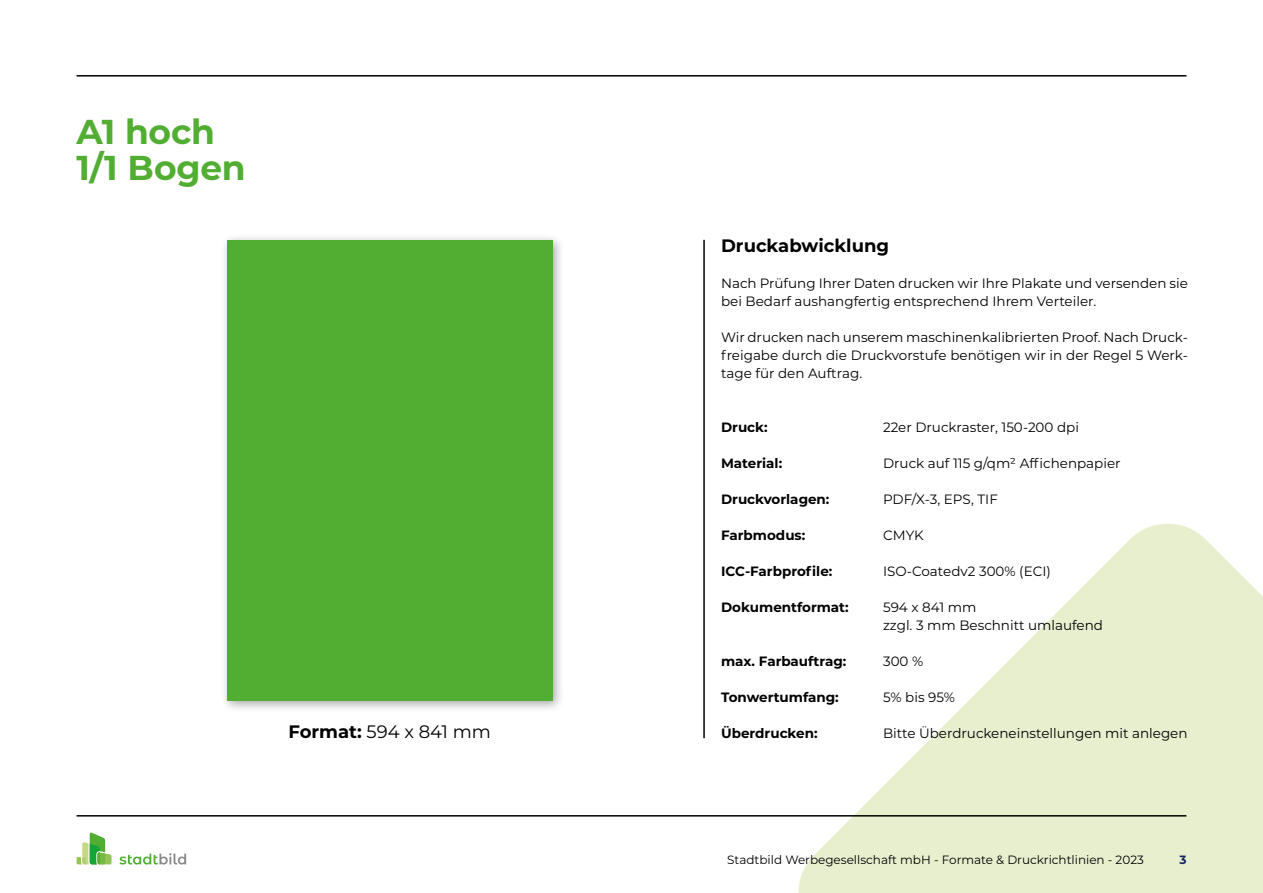
<style>
.page{position:relative;width:1263px;height:893px;background:#fff}
.page>*{position:absolute;margin:0;border:0;box-sizing:border-box;transform-origin:0 0}
.t1{font:700 34.5px/36px "Montserrat";letter-spacing:-.01em;color:#52ae32}
.t2{font:18px "Montserrat";color:#000}
.t3{font:700 18px "Montserrat";color:#000}
.t4{font:13.5px/18px "Montserrat";color:#000}
.t5{font:700 13.5px "Montserrat";color:#000}
.t6{font:12px "Montserrat";color:#000}
.t7{font:700 12px "Montserrat";color:#14255e}
.s1{font-weight:700}
</style>
<div class="page">
<svg style="left:798px;top:523px;width:465px;height:370px;fill:#e8efce"></svg>
<hr style="left:77px;top:815px;width:1109px;height:2px;background:#000">
<svg style="left:120px;top:853px;width:66px;height:11px"></svg>
<svg style="left:76px;top:832px;width:36px;height:32px"></svg>
<hr style="left:77px;top:75px;width:1109px;height:2px;background:#000">
<div style="left:220px;top:233px;width:345px;height:480px;background:#000;opacity:.35"></div>
<div style="left:227px;top:240px;width:325px;height:460px;background:#52ae32"></div>
<hr style="left:703px;top:240px;width:2px;height:498px;background:#000">
<h1 class="t1" style="left:77px;top:112px;width:171px">A1 hoch<br>1/1 Bogen</h1>
<h2 class="t2" style="left:289px;top:719px;width:204px"><span class="s1">Format:</span> 594 x 841 mm</h2>
<h2 class="t3" style="left:721px;top:233px;width:170px">Druckabwicklung</h2>
<p class="t4" style="left:721px;top:274px;width:468px">Nach Prüfung Ihrer Daten drucken wir Ihre Plakate und versenden sie bei Bedarf aushangfertig entsprechend Ihrem Verteiler.</p>
<p class="t4" style="left:721px;top:328px;width:468px;text-align:justify">Wir drucken nach unserem maschinenkalibrierten Proof. Nach Druck&shy;freigabe durch die Druckvorstufe benötigen wir in der Regel 5 Werk&shy;tage für den Auftrag.</p>
<p class="t5" style="left:721px;top:417px;width:48px">Druck:</p>
<p class="t4" style="left:883px;top:418px;width:197px">22er Druckraster, 150-200 dpi</p>
<p class="t5" style="left:721px;top:453px;width:63px">Material:</p>
<p class="t4" style="left:883px;top:454px;width:239px">Druck auf 115 g/qm² Affichenpapier</p>
<p class="t5" style="left:721px;top:489px;width:110px">Druckvorlagen:</p>
<p class="t4" style="left:883px;top:490px;width:116px">PDF/X-3, EPS, TIF</p>
<p class="t5" style="left:721px;top:525px;width:86px">Farbmodus:</p>
<p class="t4" style="left:883px;top:526px;width:42px">CMYK</p>
<p class="t5" style="left:721px;top:561px;width:113px">ICC-Farbprofile:</p>
<p class="t4" style="left:883px;top:562px;width:169px">ISO-Coatedv2 300% (ECI)</p>
<p class="t5" style="left:721px;top:597px;width:129px">Dokumentformat:</p>
<p class="t4" style="left:883px;top:598px;width:221px">594 x 841 mm<br>zzgl. 3 mm Beschnitt umlaufend</p>
<p class="t5" style="left:721px;top:651px;width:127px">max. Farbauftrag:</p>
<p class="t4" style="left:883px;top:652px;width:42px">300 %</p>
<p class="t5" style="left:721px;top:687px;width:119px">Tonwertumfang:</p>
<p class="t4" style="left:883px;top:688px;width:74px">5% bis 95%</p>
<p class="t5" style="left:721px;top:723px;width:98px">Überdrucken:</p>
<p class="t4" style="left:883px;top:724px;width:306px">Bitte Überdruckeneinstellungen mit anlegen</p>
<p class="t6" style="left:727px;top:852px;width:418px">Stadtbild Werbegesellschaft mbH - Formate &amp; Druckrichtlinien - 2023</p>
<p class="t7" style="left:1179px;top:851px;width:9px">3</p>
</div>
